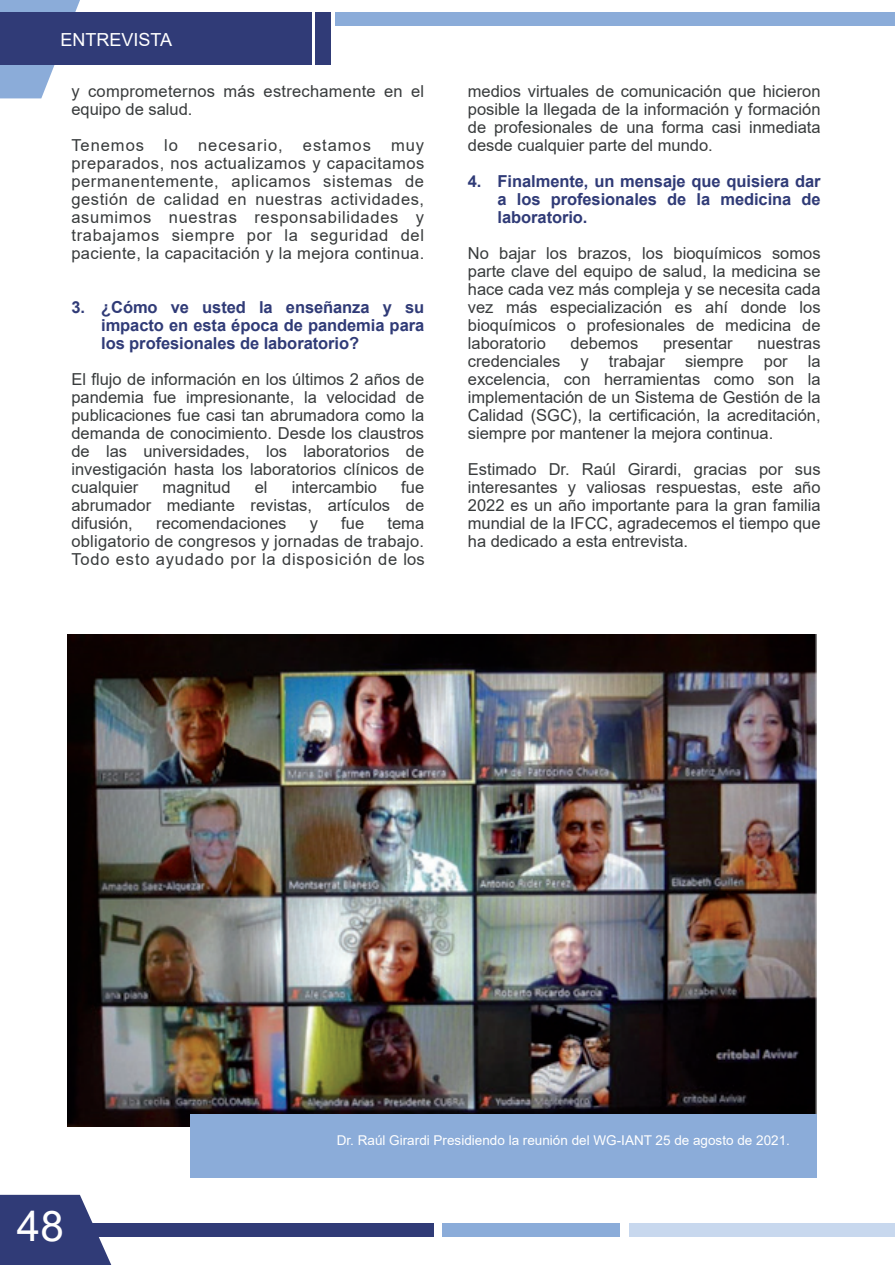
<style>
.page{position:relative;width:895px;height:1265px;background:#fff}
.page>*{position:absolute;margin:0;border:0;box-sizing:border-box;transform-origin:0 0}
.t1{font:42.15px "Arial";color:#fff}
.t2{font:18px "Arial";color:#fff}
.t3{font:16.5px/18px "Arial";color:#383b3c;text-align:justify}
.t4{font:700 16.5px/18px "Arial";letter-spacing:-.005em;color:#303b77;text-align:justify}
.t5{font:13.5px "Arial";color:#fff}
</style>
<div class="page">
<svg style="left:0;top:0;width:80px;height:98px"></svg>
<div style="left:0;top:12px;width:312px;height:52px;background:#303b77"></div>
<div style="left:315px;top:12px;width:15px;height:52px;background:#303b77"></div>
<div style="left:335px;top:12px;width:559px;height:14px;background:#8bacd9"></div>
<div style="left:80px;top:1222px;width:354px;height:14px;background:#303b77"></div>
<div style="left:442px;top:1222px;width:177px;height:14px;background:#8bacd9"></div>
<div style="left:629px;top:1222px;width:265px;height:14px;background:#c8d8ee"></div>
<svg style="left:0;top:1194px;width:111px;height:70px"></svg>
<img style="left:67px;top:634px;width:749px;height:492px">
<div style="left:190px;top:1113px;width:626px;height:64px;background:#8bacd9"></div>
<p class="t2" style="left:60px;top:27px;width:113px">ENTREVISTA</p>
<p class="t3" style="left:71px;top:82px;width:354px">y comprometernos más estrechamente en el equipo de salud.</p>
<p class="t3" style="left:71px;top:136px;width:354px">Tenemos lo necesario, estamos muy preparados, nos actualizamos y capacitamos permanentemente, aplicamos sistemas de gestión de calidad en nuestras actividades, asumimos nuestras responsabilidades y trabajamos siempre por la seguridad del paciente, la capacitación y la mejora continua.</p>
<p class="t4" style="left:101px;top:298px;width:324px;text-indent:-30px">3. ¿Cómo ve usted la enseñanza y su impacto en esta época de pandemia para los profesionales de laboratorio?</p>
<p class="t3" style="left:71px;top:370px;width:354px">El flujo de información en los últimos 2 años de pandemia fue impresionante, la velocidad de publicaciones fue casi tan abrumadora como la demanda de conocimiento. Desde los claustros de las universidades, los laboratorios de investigación hasta los laboratorios clínicos de cualquier</p>
<p class="t3" style="left:71px;top:478px;width:354px;text-indent:330px">fue abrumador mediante revistas, artículos de difusión,</p>
<p class="t3" style="left:163px;top:478px;width:69px">magnitud</p>
<p class="t3" style="left:255px;top:478px;width:14px">el</p>
<p class="t3" style="left:292px;top:478px;width:87px">intercambio</p>
<p class="t3" style="left:156px;top:514px;width:132px">recomendaciones</p>
<p class="t3" style="left:310px;top:514px;width:10px">y</p>
<p class="t3" style="left:341px;top:514px;width:24px">fue</p>
<p class="t3" style="left:71px;top:514px;width:355px;text-indent:316px">tema obligatorio de congresos y jornadas de trabajo.<br>Todo esto ayudado por la disposición de los</p>
<p class="t3" style="left:468px;top:82px;width:354px">medios virtuales de comunicación que hicieron posible la llegada de la información y formación de profesionales de una forma casi inmediata desde cualquier parte del mundo.</p>
<p class="t4" style="left:497px;top:172px;width:324px;text-indent:-30px">4. Finalmente, un mensaje que quisiera dar a los profesionales de la medicina de laboratorio.</p>
<p class="t3" style="left:468px;top:244px;width:354px">No bajar los brazos, los bioquímicos somos parte clave del equipo de salud, la medicina se hace cada vez más compleja y se necesita cada vez más especialización es ahí donde los bioquímicos o profesionales de medicina de laboratorio</p>
<p class="t3" style="left:570px;top:334px;width:69px">debemos</p>
<p class="t3" style="left:663px;top:334px;width:71px">presentar</p>
<p class="t3" style="left:468px;top:334px;width:354px;text-indent:289px">nuestras credenciales y trabajar siempre por la excelencia, con herramientas como son la implementación de un Sistema de Gestión de la Calidad (SGC), la certificación, la acreditación, siempre por mantener la mejora continua.</p>
<p class="t3" style="left:468px;top:460px;width:354px">Estimado Dr. Raúl Girardi, gracias por sus interesantes y valiosas respuestas, este año 2022 es un año importante para la gran familia mundial de la IFCC, agradecemos el tiempo que ha dedicado a esta entrevista.</p>
<p class="t1" style="left:17px;top:1197px;width:48px">48</p>
<p class="t5" style="left:337px;top:1130px;width:454px">Dr. Raúl Girardi Presidiendo la reunión del WG-IANT 25 de agosto de 2021.</p>
</div>
